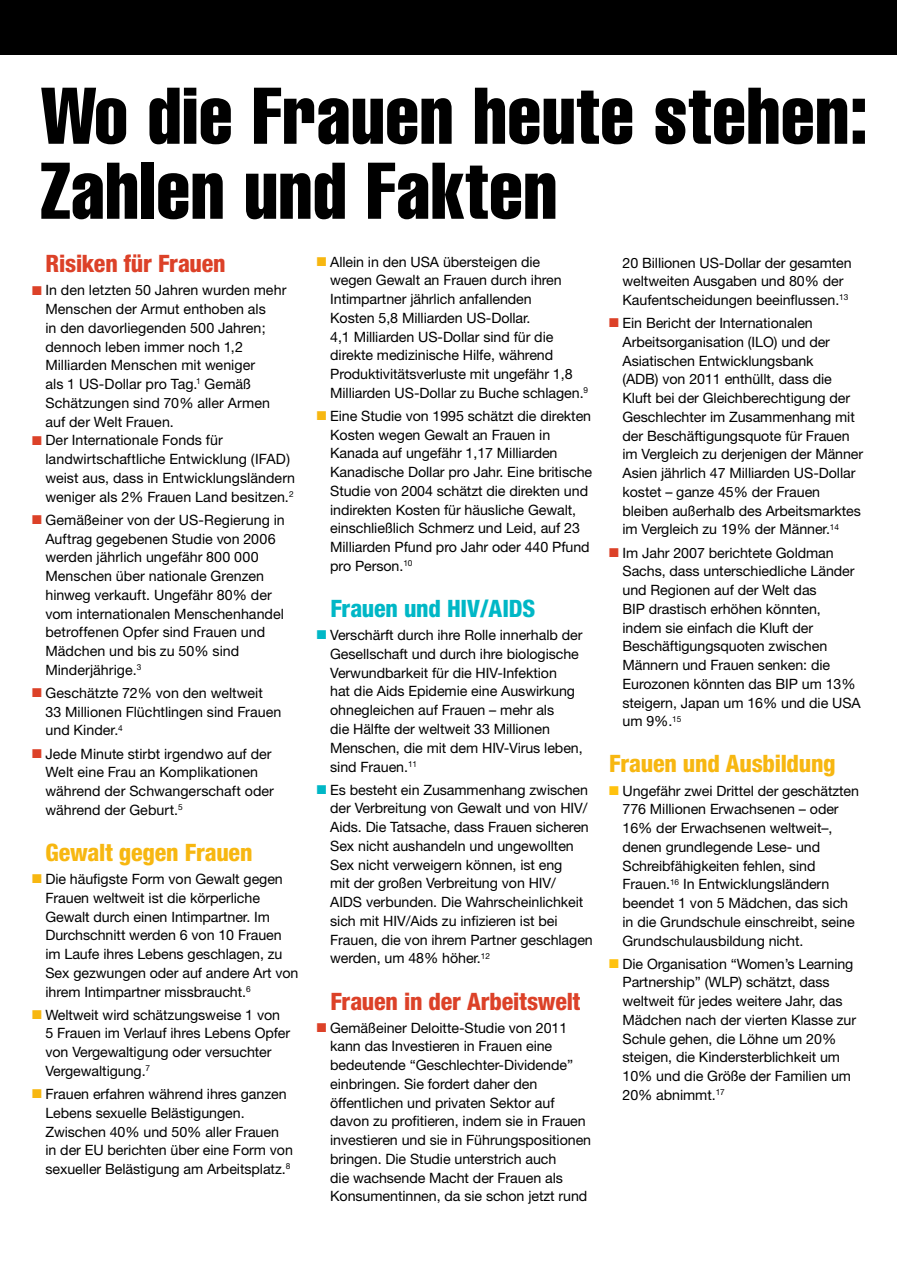
<style>
.page{position:relative;width:897px;height:1264px;background:#fff}
.page>*{position:absolute;margin:0;border:0;box-sizing:border-box;transform-origin:0 0}
.t1{font:extra-condensed 78.75px/75px "Helvetica";letter-spacing:.01em;color:#000}
.t2{font:800 condensed 24px "Helvetica Neue";letter-spacing:-.01em;color:#dc4128}
.t3{font:800 condensed 24px "Helvetica Neue";letter-spacing:-.01em;color:#f7b711}
.t4{font:800 condensed 24px "Helvetica Neue";letter-spacing:-.01em;color:#00b7c6}
.t5{font:14.25px/18.8px "Helvetica Neue";letter-spacing:-.005em;color:#000}
.s1{color:#dc4128}
.s2{color:#f7b711}
.s3{color:#00b7c6}
.s4{color:#ffc20e}
</style>
<div class="page">
<div style="left:0;top:0;width:893px;height:55px;background:#000"></div>
<hr style="left:893px;top:0;width:3px;height:55px;background:#000">
<h1 class="t1" style="left:41px;top:77px;width:828px">Wo die Frauen heute stehen:<br>Zahlen und Fakten</h1>
<h2 class="t2" style="left:46px;top:249px;width:182px">Risiken für Frauen</h2>
<p class="t5" style="left:45px;top:281px;width:242px;text-indent:-13px"><span class="s1">■</span> I n den letzten 50 Jahren wurden mehr<br>Menschen der Armut enthoben als<br>in den davorliegenden 500 Jahren; dennoch leben immer noch 1,2<br>M illiarden Menschen mit weniger<br>als 1 US-Dollar pro Tag.<sup>1</sup> Gemäß<br>Schätzungen sind 70% aller Armen auf der Welt Frauen.</p>
<p class="t5" style="left:45px;top:431px;width:251px;text-indent:-13px"><span class="s1">■</span> Der I nternationale Fonds für landwirtschaftliche Entwicklung (I FAD) weist aus, dass in Entwicklungsländern weniger als 2% Frauen Land besitzen.<sup>2</sup></p>
<p class="t5" style="left:45px;top:510px;width:241px;text-indent:-13px"><span class="s1">■</span> Gemäßeiner von der US-Regierung in<br>Auftrag gegebenen Studie von 2006 werden jährlich ungefähr 800 000<br>Menschen über nationale Grenzen hinweg verkauft. Ungefähr 80% der vom internationalen Menschenhandel betroffenen Opfer sind Frauen und<br>Mädchen und bis zu 50% sind<br>M inderjährige.<sup>3</sup></p>
<p class="t5" style="left:45px;top:683px;width:237px;text-indent:-13px"><span class="s1">■</span> G eschätzte 72% von den weltweit<br>33 M illionen Flüchtlingen sind Frauen und Kinder.<sup>4</sup></p>
<p class="t5" style="left:45px;top:744px;width:230px;text-indent:-13px"><span class="s1">■</span> Jede M inute stirbt irgendwo auf der<br>Welt eine Frau an Komplikationen während der Schwangerschaft oder während der Geburt.<sup>5</sup></p>
<h2 class="t3" style="left:46px;top:837px;width:208px">Gewalt gegen Frauen</h2>
<p class="t5" style="left:45px;top:869px;width:254px;text-indent:-13px"><span class="s2">■</span> Die häufigste Form von Gewalt gegen Frauen weltweit ist die körperliche Gewalt durch einen I ntimpartner. I m Durchschnitt werden 6 von 10 Frauen im Laufe ihres Lebens geschlagen, zu Sex gezwungen oder auf andere Art von ihrem I ntimpartner missbraucht.<sup>6</sup></p>
<p class="t5" style="left:45px;top:1005px;width:246px;text-indent:-13px"><span class="s2">■</span> Weltweit wird schätzungsweise 1 von<br>5 Frauen im Verlauf ihres Lebens Opfer von Vergewaltigung oder versuchter<br>Vergewaltigung.<sup>7</sup></p>
<p class="t5" style="left:45px;top:1084px;width:249px;text-indent:-13px"><span class="s2">■</span> Frauen erfahren während ihres ganzen Lebens sexuelle Belästigungen.<br>Zwischen 40% und 50% aller Frauen in der EU berichten über eine Form von sexueller Belästigung am Arbeitsplatz.<sup>8</sup></p>
<p class="t5" style="left:330px;top:252px;width:259px;text-indent:-13px"><span class="s2">■</span> Allein in den USA übersteigen die<br>wegen Gewalt an Frauen durch ihren<br>I ntimpartner jährlich anfallenden<br>Kosten 5,8 M illiarden US-Dollar.<br>4,1 M illiarden US-Dollar sind für die direkte medizinische H ilfe, während Produktivitätsverluste mit ungefähr 1,8<br>M illiarden US-Dollar zu Buche schlagen.<sup>9</sup></p>
<p class="t5" style="left:330px;top:406px;width:263px;text-indent:-13px"><span class="s2">■</span> Eine Studie von 1995 schätzt die direkten Kosten wegen Gewalt an Frauen in Kanada auf ungefähr 1,17 M illiarden Kanadische Dollar pro Jahr. Eine britische Studie von 2004 schätzt die direkten und indirekten Kosten für häusliche Gewalt, einschließlich Schmerz und Leid, auf 23<br>M illiarden Pfund pro Jahr oder 440 Pfund pro Person.<sup>10</sup></p>
<h2 class="t4" style="left:330px;top:594px;width:206px">Frauen und HIV/AIDS</h2>
<p class="t5" style="left:330px;top:625px;width:254px;text-indent:-13px"><span class="s3">■</span> Verschärft durch ihre Rolle innerhalb der Gesellschaft und durch ihre biologische Verwundbarkeit für die HIV-I nfektion<br>hat die Aids Epidemie eine Auswirkung ohnegleichen auf Frauen – mehr als<br>die Hälfte der weltweit 33 M illionen Menschen, die mit dem HIV-Virus leben, sind Frauen.<sup>11</sup></p>
<p class="t5" style="left:330px;top:780px;width:264px;text-indent:-13px"><span class="s3">■</span> Es besteht ein Zusammenhang zwischen der Verbreitung von Gewalt und von HIV/ Aids. Die Tatsache, dass Frauen sicheren Sex nicht aushandeln und ungewollten Sex nicht verweigern können, ist eng<br>mit der großen Verbreitung von HIV/<br>AI DS verbunden. Die Wahrscheinlichkeit sich mit HIV/Aids zu infizieren ist bei Frauen, die von ihrem Partner geschlagen werden, um 48% höher.<sup>12</sup></p>
<h2 class="t2" style="left:330px;top:986px;width:251px">Frauen in der Arbeitswelt</h2>
<p class="t5" style="left:330px;top:1018px;width:262px;text-indent:-13px"><span class="s1">■</span> Gemäßeiner Deloitte-Studie von 2011 kann das I nvestieren in Frauen eine bedeutende “Geschlechter-Dividende” einbringen. Sie fordert daher den öffentlichen und privaten Sektor auf davon zu profitieren, indem sie in Frauen investieren und sie in Führungspositionen bringen. Die Studie unterstrich auch<br>die wachsende Macht der Frauen als Konsumentinnen, da sie schon jetzt rund</p>
<p class="t5" style="left:622px;top:253px;width:231px">20 Billionen US-Dollar der gesamten weltweiten Ausgaben und 80% der<br>Kaufentscheidungen beeinflussen.<sup>13</sup></p>
<p class="t5" style="left:622px;top:313px;width:242px;text-indent:-13px"><span class="s1">■</span> Ein Bericht der I nternationalen Arbeitsorganisation (ILO) und der Asiatischen Entwicklungsbank<br>(ADB) von 2011 enthüllt, dass die Kluft bei der Gleichberechtigung der Geschlechter im Zusammenhang mit der Beschäftigungsquote für Frauen im Vergleich zu derjenigen der Männer Asien jährlich 47 M illiarden US-Dollar kostet – ganze 45% der Frauen bleiben außerhalb des Arbeitsmarktes im Vergleich zu 19% der Männer.<sup>14</sup></p>
<p class="t5" style="left:622px;top:543px;width:240px;text-indent:-13px"><span class="s1">■</span> I m Jahr 2007 berichtete Goldman<br>Sachs, dass unterschiedliche Länder und Regionen auf der Welt das<br>BI P drastisch erhöhen könnten, indem sie einfach die Kluft der<br>Beschäftigungsquoten zwischen<br>Männern und Frauen senken: die<br>Eurozonen könnten das BI P um 13% steigern, Japan um 16% und die USA um 9%.<sup>15</sup></p>
<h2 class="t3" style="left:609px;top:749px;width:228px">Frauen und Ausbildung</h2>
<p class="t5" style="left:622px;top:781px;width:238px;text-indent:-13px"><span class="s4">■</span> Ungefähr zwei Drittel der geschätzten 776 M illionen Erwachsenen – oder 16% der Erwachsenen weltweit–, denen grundlegende Lese- und Schreibfähigkeiten fehlen, sind Frauen.<sup>16</sup> I n Entwicklungsländern beendet 1 von 5 Mädchen, das sich in die Grundschule einschreibt, seine Grundschulausbildung nicht.</p>
<p class="t5" style="left:622px;top:954px;width:235px;text-indent:-13px"><span class="s4">■</span> Die Organisation “Women’s Learning<br>Partnership” (WLP) schätzt, dass weltweit für jedes weitere Jahr, das<br>M ädchen nach der vierten Klasse zur<br>Schule gehen, die Löhne um 20% steigen, die Kindersterblichkeit um<br>10% und die Größe der Familien um<br>20% abnimmt.<sup>17</sup></p>
</div>
